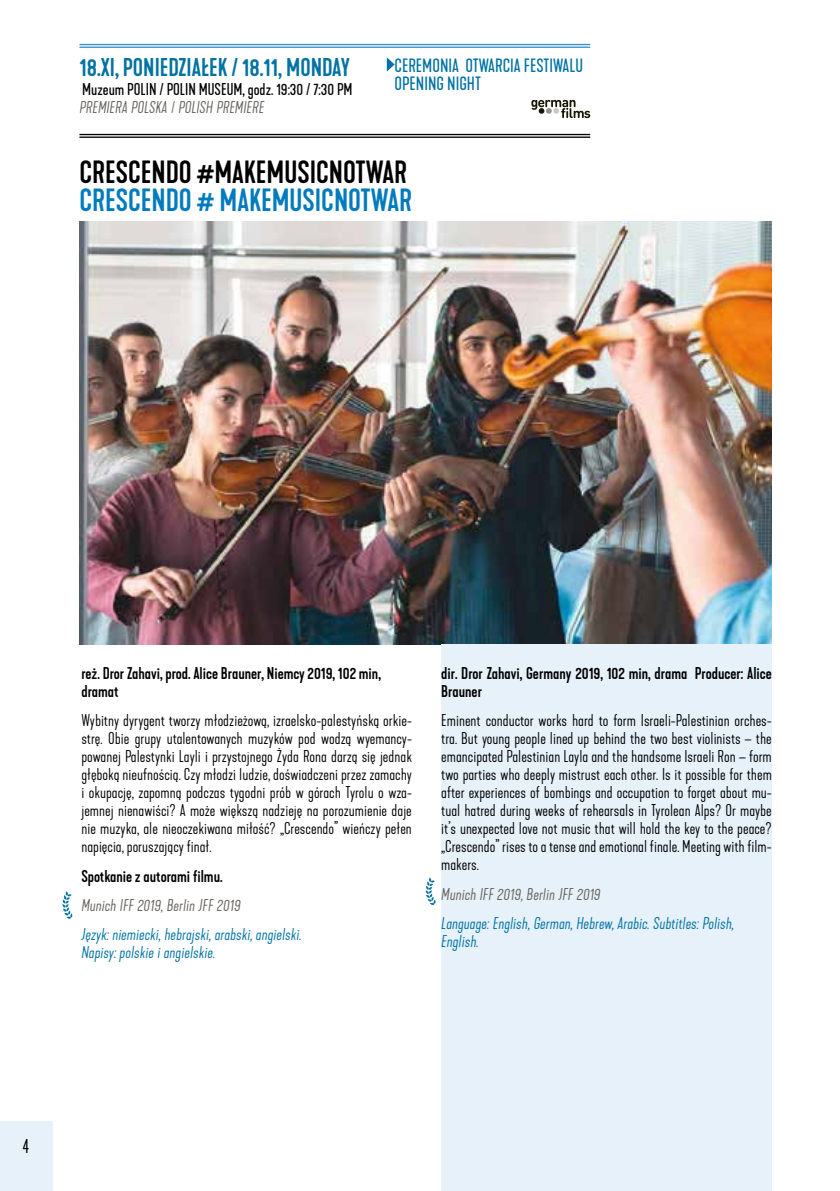
<style>
.page{position:relative;width:840px;height:1191px;background:#fff}
.page>*{position:absolute;margin:0;border:0;box-sizing:border-box;transform-origin:0 0}
.t1{font:500 30px "Kapra Neue";color:#000}
.t2{font:500 30px "Kapra Neue";color:#007bbd}
.t3{font:500 24px "Kapra Neue";color:#0072a3}
.t4{font:300 condensed 20px "Kapra Neue";color:#000}
.t5{font:18px/18px "Kapra Neue";color:#0072a3}
.t6{font:300 16px/18px "Kapra Neue";color:#000;text-align:justify}
.t7{font:500 16px/18px "Kapra Neue";color:#000}
.t8{font:italic 300 16px/18px "Kapra Neue";color:#0072a3}
.t9{font:italic 300 16px "Kapra Neue";color:#67635f}
.t10{font:16px "Kapra Neue";color:#000}
</style>
<div class="page">
<div style="left:0;top:1121px;width:53px;height:70px;background:#e6f1fa"></div>
<img style="left:79px;top:222px;width:692px;height:422px">
<div style="left:441px;top:644px;width:330px;height:547px;background:#e6f1fa"></div>
<hr style="left:79px;top:134px;width:511px;height:1px;background:#000">
<hr style="left:79px;top:136px;width:511px;height:2px;background:#000">
<hr style="left:79px;top:44px;width:511px;height:1px;background:#348fc8">
<hr style="left:79px;top:47px;width:511px;height:1px;background:#348fc8">
<svg style="left:62px;top:891px;width:10px;height:27px"></svg>
<svg style="left:425px;top:877px;width:10px;height:28px"></svg>
<svg style="left:386px;top:57px;width:8px;height:15px"></svg>
<svg style="left:531px;top:100px;width:59px;height:18px"></svg>
<h2 class="t3" style="left:79px;top:53px;width:272px">18.XI, PONIEDZIAŁEK / 18.11, MONDAY</h2>
<p class="t10" style="left:82px;top:80px;width:272px">Muzeum POLIN / POLIN MUSEUM, godz. 19:30 / 7:30 PM</p>
<p class="t9" style="left:79px;top:98px;width:186px">PREMIERA POLSKA / POLISH PREMIERE</p>
<p class="t5" style="left:394px;top:56px;width:190px">CEREMONIA OTWARCIA FESTIWALU<br>OPENING NIGHT</p>
<h1 class="t1" style="left:79px;top:154px;width:329px">CRESCENDO #MAKEMUSICNOTWAR</h1>
<h1 class="t2" style="left:79px;top:182px;width:334px">CRESCENDO # MAKEMUSICNOTWAR</h1>
<p class="t7" style="left:81px;top:664px;width:301px">reż. Dror Zahavi, prod. Alice Brauner, Niemcy 2019, 102 min, dramat</p>
<p class="t6" style="left:81px;top:712px;width:332px">Wybitny dyrygent tworzy młodzieżową, izraelsko-palestyńską orkie&shy;strę. Obie grupy utalentowanych muzyków pod wodzą wyemancy&shy;powanej Palestynki Layli i przystojnego Żyda Rona darzą się jednak głęboką nieufnością. Czy młodzi ludzie, doświadczeni przez zamachy i okupację, zapomną podczas tygodni prób w górach Tyrolu o wza&shy;jemnej nienawiści? A może większą nadzieję na porozumienie daje nie muzyka, ale nieoczekiwana miłość? „Crescendo” wieńczy pełen napięcia, poruszający finał.</p>
<p class="t7" style="left:81px;top:867px;width:143px">Spotkanie z autorami filmu.</p>
<p class="t9" style="left:81px;top:895px;width:161px">Munich IFF 2019, Berlin JFF 2019</p>
<p class="t8" style="left:81px;top:926px;width:222px">Język: niemiecki, hebrajski, arabski, angielski.<br>Napisy: polskie i angielskie.</p>
<p class="t7" style="left:441px;top:664px;width:332px">dir. Dror Zahavi, Germany 2019, 102 min, drama Producer: Alice<br>Brauner</p>
<p class="t6" style="left:441px;top:712px;width:332px">Eminent conductor works hard to form Israeli-Palestinian orches&shy;tra. But young people lined up behind the two best violinists – the emancipated Palestinian Layla and the handsome Israeli Ron – form two parties who deeply mistrust each other. Is it possible for them after experiences of bombings and occupation to forget about mu&shy;tual hatred during weeks of rehearsals in Tyrolean Alps? Or maybe it’s unexpected love not music that will hold the key to the peace? „Crescendo” rises to a tense and emotional finale. Meeting with film&shy;makers.</p>
<p class="t9" style="left:441px;top:884px;width:161px">Munich IFF 2019, Berlin JFF 2019</p>
<p class="t8" style="left:441px;top:914px;width:294px">Language: English, German, Hebrew, Arabic. Subtitles: Polish,<br>English.</p>
<p class="t4" style="left:23px;top:1134px;width:8px">4</p>
</div>
